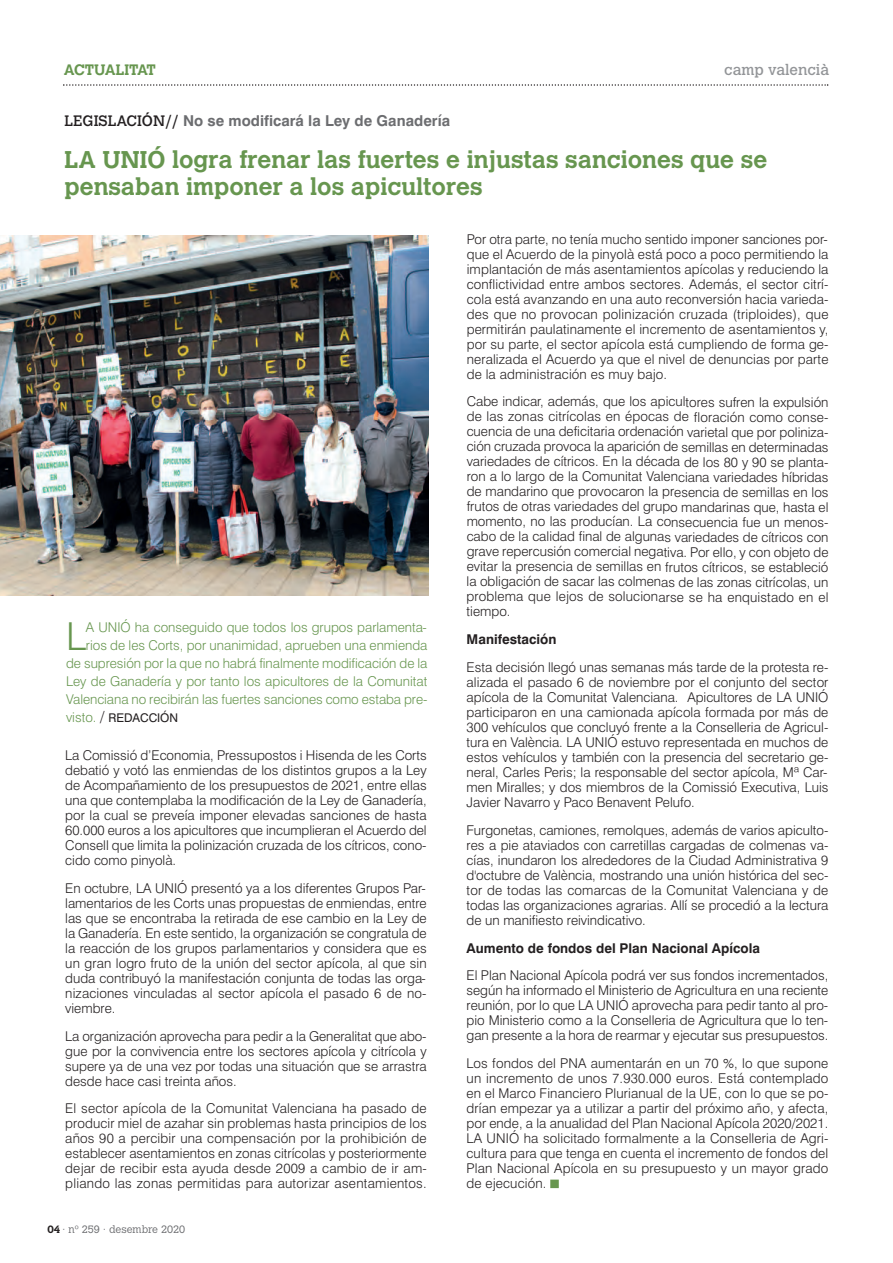
<style>
.page{position:relative;width:893px;height:1263px;background:#fff}
.page>*{position:absolute;margin:0;border:0;box-sizing:border-box;transform-origin:0 0}
.t1{font:300 38.55px "Swiss 721 BT";color:#67964f}
.t2{font:700 24px "Calvert MT Std";color:#67964f}
.t3{font:700 15px "Swiss 721 BT";color:#6c6d70}
.t4{font:15px "Calvert MT Std";color:#939598}
.t5{font:700 15px "Calvert MT Std";color:#67964f}
.t6{font:300 13.5px/15px "Swiss 721 BT";color:#231f20;text-align:justify}
.t7{font:300 13.5px/18px "Swiss 721 BT";color:#67964f;text-align:right}
.t8{font:700 13.5px "Swiss 721 BT";color:#231f20}
.t9{font:12px "Swiss 721 BT";color:#231f20}
.t10{font:300 10.5px "Calvert MT Std";color:#6c6d70}
.s1{font-family:"Calvert MT Std";font-weight:400;color:#231f20}
.s2{font-weight:300;font-size:13.5px;color:#67964f}
.s3{font-weight:300;font-size:15px}
.s4{font-weight:700;color:#231f20}
</style>
<div class="page">
<div style="left:550px;top:1179px;width:9px;height:9px;background:#67964f"></div>
<svg style="left:63px;top:84px;width:765px;height:2px"></svg>
<img style="left:0;top:236px;width:429px;height:359px">
<p class="t5" style="left:64px;top:64px;width:94px">ACTUALITAT</p>
<p class="t4" style="left:724px;top:61px;width:106px">camp valencià</p>
<p class="t3" style="left:65px;top:115px;width:387px"><span class="s1">LEGISLACIÓN//</span> No se modificará la Ley de Ganadería</p>
<p class="t2" style="left:64px;top:150px;width:704px">LA UNIÓ logra frenar las fuertes e injustas sanciones que se</p>
<p class="t2" style="left:64px;top:177px;width:419px">pensaban imponer a los apicultores</p>
<p class="t7" style="left:66px;top:620px;width:363px">A UNIÓ ha conseguido que todos los grupos parlamenta&shy;rios de les Corts, por unanimidad, aprueben una enmienda<br>de supresión por la que no habrá finalmente modificación de la Ley de Ganadería y por tanto los apicultores de la Comunitat Valenciana no recibirán las fuertes sanciones como estaba pre-</p>
<p class="t9" style="left:66px;top:713px;width:114px"><span class="s2">visto.</span> <span class="s3">/</span> REDACCIÓN</p>
<p class="t6" style="left:65px;top:749px;width:363px">La Comissió d’Economia, Pressupostos i Hisenda de les Corts debatió y votó las enmiendas de los distintos grupos a la Ley de Acompañamiento de los presupuestos de 2021, entre ellas una que contemplaba la modificación de la Ley de Ganadería, por la cual se preveía imponer elevadas sanciones de hasta 60.000 euros a los apicultores que incumplieran el Acuerdo del Consell que limita la polinización cruzada de los cítricos, cono&shy;cido como pinyolà.</p>
<p class="t6" style="left:65px;top:882px;width:363px">En octubre, LA UNIÓ presentó ya a los diferentes Grupos Par&shy;lamentarios de les Corts unas propuestas de enmiendas, entre las que se encontraba la retirada de ese cambio en la Ley de la Ganadería. En este sentido, la organización se congratula de la reacción de los grupos parlamentarios y considera que es un gran logro fruto de la unión del sector apícola, al que sin duda contribuyó la manifestación conjunta de todas las orga&shy;nizaciones vinculadas al sector apícola el pasado 6 de no&shy;viembre.</p>
<p class="t6" style="left:65px;top:1030px;width:363px">La organización aprovecha para pedir a la Generalitat que abo&shy;gue por la convivencia entre los sectores apícola y citrícola y supere ya de una vez por todas una situación que se arrastra desde hace casi treinta años.</p>
<p class="t6" style="left:65px;top:1102px;width:363px">El sector apícola de la Comunitat Valenciana ha pasado de producir miel de azahar sin problemas hasta principios de los años 90 a percibir una compensación por la prohibición de establecer asentamientos en zonas citrícolas y posteriormente dejar de recibir esta ayuda desde 2009 a cambio de ir am&shy;pliando las zonas permitidas para autorizar asentamientos.</p>
<p class="t1" style="left:66px;top:622px;width:22px">L</p>
<p class="t10" style="left:47px;top:1223px;width:139px"><span class="s4">04</span> · nº 259 · desembre 2020</p>
<p class="t6" style="left:467px;top:233px;width:363px">Por otra parte, no tenía mucho sentido imponer sanciones por&shy;que el Acuerdo de la pinyolà está poco a poco permitiendo la implantación de más asentamientos apícolas y reduciendo la conflictividad entre ambos sectores. Además, el sector citrí&shy;cola está avanzando en una auto reconversión hacia varieda&shy;des que no provocan polinización cruzada (triploides), que permitirán paulatinamente el incremento de asentamientos y, por su parte, el sector apícola está cumpliendo de forma ge&shy;neralizada el Acuerdo ya que el nivel de denuncias por parte de la administración es muy bajo.</p>
<p class="t6" style="left:467px;top:396px;width:363px">Cabe indicar, además, que los apicultores sufren la expulsión de las zonas citrícolas en épocas de floración como conse&shy;cuencia de una deficitaria ordenación varietal que por poliniza&shy;ción cruzada provoca la aparición de semillas en determinadas variedades de cítricos. En la década de los 80 y 90 se planta&shy;ron a lo largo de la Comunitat Valenciana variedades híbridas de mandarino que provocaron la presencia de semillas en los frutos de otras variedades del grupo mandarinas que, hasta el momento, no las producían. La consecuencia fue un menos&shy;cabo de la calidad final de algunas variedades de cítricos con grave repercusión comercial negativa. Por ello, y con objeto de evitar la presencia de semillas en frutos cítricos, se estableció la obligación de sacar las colmenas de las zonas citrícolas, un problema que lejos de solucionarse se ha enquistado en el tiempo.</p>
<p class="t8" style="left:467px;top:634px;width:91px">Manifestación</p>
<p class="t6" style="left:467px;top:661px;width:363px">Esta decisión llegó unas semanas más tarde de la protesta re&shy;alizada el pasado 6 de noviembre por el conjunto del sector apícola de la Comunitat Valenciana. Apicultores de LA UNIÓ participaron en una camionada apícola formada por más de 300 vehículos que concluyó frente a la Conselleria de Agricul&shy;tura en València. LA UNIÓ estuvo representada en muchos de estos vehículos y también con la presencia del secretario ge&shy;neral, Carles Peris; la responsable del sector apícola, Mª Car&shy;men Miralles; y dos miembros de la Comissió Executiva, Luis Javier Navarro y Paco Benavent Pelufo.</p>
<p class="t6" style="left:467px;top:824px;width:363px">Furgonetas, camiones, remolques, además de varios apiculto&shy;res a pie ataviados con carretillas cargadas de colmenas va&shy;cías, inundaron los alrededores de la Ciudad Administrativa 9 d'octubre de València, mostrando una unión histórica del sec&shy;tor de todas las comarcas de la Comunitat Valenciana y de todas las organizaciones agrarias. Allí se procedió a la lectura de un manifiesto reivindicativo.</p>
<p class="t8" style="left:467px;top:943px;width:295px">Aumento de fondos del Plan Nacional Apícola</p>
<p class="t6" style="left:467px;top:969px;width:363px">El Plan Nacional Apícola podrá ver sus fondos incrementados, según ha informado el Ministerio de Agricultura en una reciente reunión, por lo que LA UNIÓ aprovecha para pedir tanto al pro&shy;pio Ministerio como a la Conselleria de Agricultura que lo ten&shy;gan presente a la hora de rearmar y ejecutar sus presupuestos.</p>
<p class="t6" style="left:467px;top:1057px;width:363px">Los fondos del PNA aumentarán en un 70 %, lo que supone un incremento de unos 7.930.000 euros. Está contemplado en el Marco Financiero Plurianual de la UE, con lo que se po&shy;drían empezar ya a utilizar a partir del próximo año, y afecta, por ende, a la anualidad del Plan Nacional Apícola 2020/2021.<br>LA UNIÓ ha solicitado formalmente a la Conselleria de Agri&shy;cultura para que tenga en cuenta el incremento de fondos del Plan Nacional Apícola en su presupuesto y un mayor grado de ejecución.</p>
</div>
